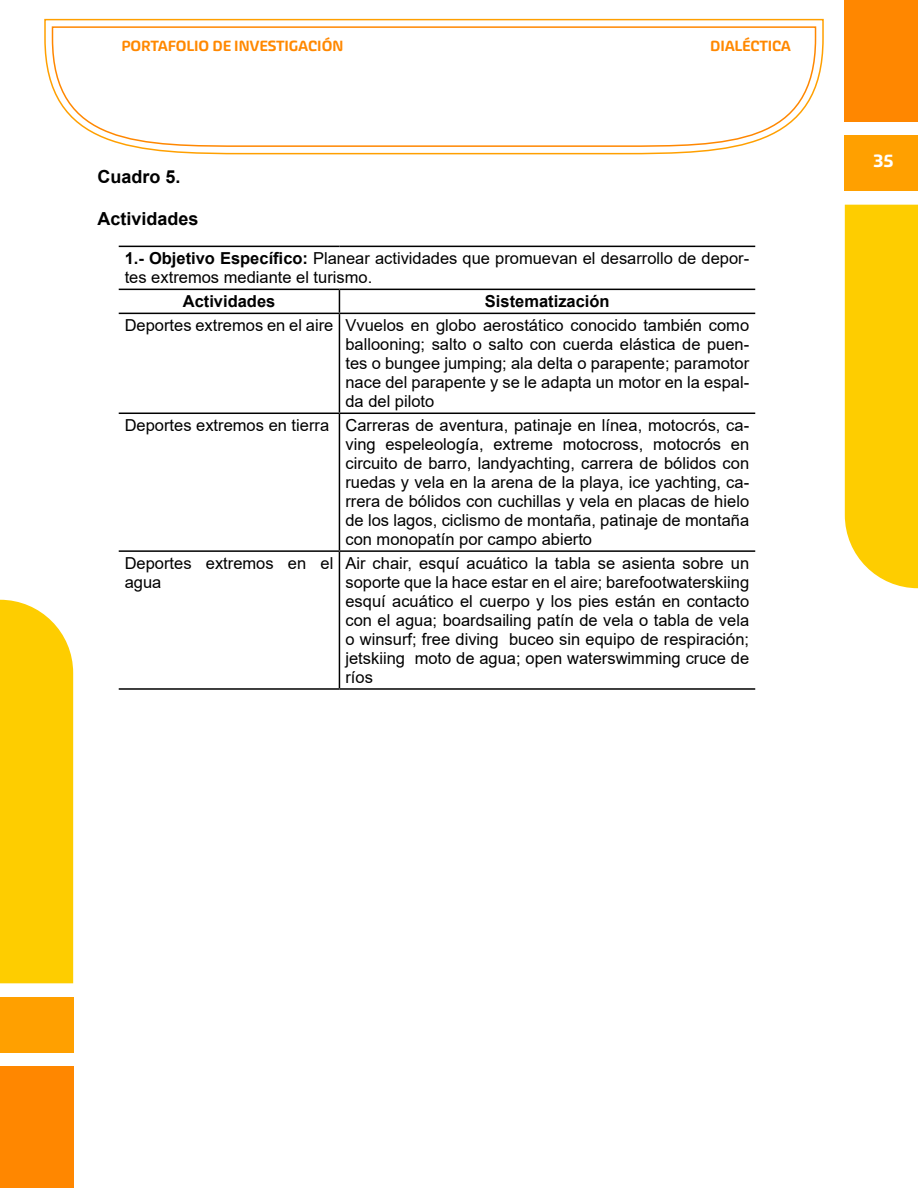
<style>
.page{position:relative;width:918px;height:1188px;background:#fff}
.page>*{position:absolute;margin:0;border:0;box-sizing:border-box;transform-origin:0 0}
.t1{font:700 18px "Arial";color:#000}
.t2{font:500 18px "Akceler Aalt";color:#fff}
.t3{font:16.5px/18.9px "Arial";color:#000;text-align:justify}
.t4{font:700 16.5px "Arial";color:#000}
.t5{font:500 15px "Akceler Aalt";color:#f80}
.s1{font-weight:700}
</style>
<div class="page">
<div style="left:845px;top:0;width:73px;height:122px;background:#ff8700"></div>
<div style="left:845px;top:135px;width:73px;height:56px;background:#ffa000"></div>
<div style="left:845px;top:205px;width:73px;height:383px;background:#fecd00"></div>
<div style="left:0;top:1066px;width:73px;height:122px;background:#ff8700"></div>
<div style="left:0;top:997px;width:73px;height:56px;background:#ffa000"></div>
<div style="left:0;top:600px;width:73px;height:383px;background:#fecd00"></div>
<svg style="left:44px;top:18px;width:780px;height:137px"></svg>
<svg style="left:51px;top:26px;width:766px;height:122px"></svg>
<hr style="left:119px;top:246px;width:220px;height:1px;background:#000">
<hr style="left:339px;top:246px;width:416px;height:1px;background:#000">
<hr style="left:119px;top:289px;width:220px;height:1px;background:#000">
<hr style="left:339px;top:289px;width:416px;height:1px;background:#000">
<svg style="left:339px;top:290px;width:1px;height:23px"></svg>
<hr style="left:119px;top:313px;width:220px;height:1px;background:#000">
<hr style="left:339px;top:313px;width:416px;height:1px;background:#000">
<hr style="left:339px;top:314px;width:1px;height:99px;background:#000">
<hr style="left:119px;top:413px;width:220px;height:1px;background:#000">
<hr style="left:339px;top:413px;width:416px;height:1px;background:#000">
<hr style="left:339px;top:414px;width:1px;height:136px;background:#000">
<hr style="left:119px;top:550px;width:220px;height:2px;background:#000">
<hr style="left:339px;top:550px;width:416px;height:2px;background:#000">
<hr style="left:339px;top:552px;width:1px;height:136px;background:#000">
<hr style="left:119px;top:688px;width:220px;height:2px;background:#000">
<hr style="left:339px;top:688px;width:416px;height:2px;background:#000">
<p class="t5" style="left:122px;top:35px;width:223px">PORTAFOLIO DE INVESTIGACIÓN</p>
<p class="t5" style="left:710px;top:35px;width:82px">DIALÉCTICA</p>
<p class="t1" style="left:97px;top:164px;width:85px">Cuadro 5.</p>
<p class="t1" style="left:97px;top:206px;width:103px">Actividades</p>
<p class="t3" style="left:125px;top:249px;width:626px"><span class="s1">1.- Objetivo Específico:</span> Planear actividades que promuevan el desarrollo de depor&shy;tes extremos mediante el turismo.</p>
<p class="t4" style="left:183px;top:290px;width:94px">Actividades</p>
<p class="t4" style="left:485px;top:290px;width:126px">Sistematización</p>
<p class="t3" style="left:345px;top:316px;width:405px;text-indent:-221px">Deportes extremos en el aire Vvuelos en globo aerostático conocido también como ballooning; salto o salto con cuerda elástica de puen&shy;tes o bungee jumping; ala delta o parapente; paramotor nace del parapente y se le adapta un motor en la espal&shy;da del piloto</p>
<p class="t3" style="left:345px;top:416px;width:405px;text-indent:-221px">Deportes extremos en tierra Carreras de aventura, patinaje en línea, motocrós, ca&shy;ving espeleología, extreme motocross, motocrós en circuito de barro, landyachting, carrera de bólidos con ruedas y vela en la arena de la playa, ice yachting, ca&shy;rrera de bólidos con cuchillas y vela en placas de hielo de los lagos, ciclismo de montaña, patinaje de montaña con monopatín por campo abierto</p>
<p class="t3" style="left:125px;top:554px;width:210px">Deportes extremos en el agua</p>
<p class="t3" style="left:345px;top:554px;width:405px">Air chair, esquí acuático la tabla se asienta sobre un soporte que la hace estar en el aire; barefootwaterskiing esquí acuático el cuerpo y los pies están en contacto con el agua; boardsailing patín de vela o tabla de vela o winsurf; free diving buceo sin equipo de respiración; jetskiing moto de agua; open waterswimming cruce de ríos</p>
<p class="t2" style="left:874px;top:147px;width:21px">35</p>
</div>
